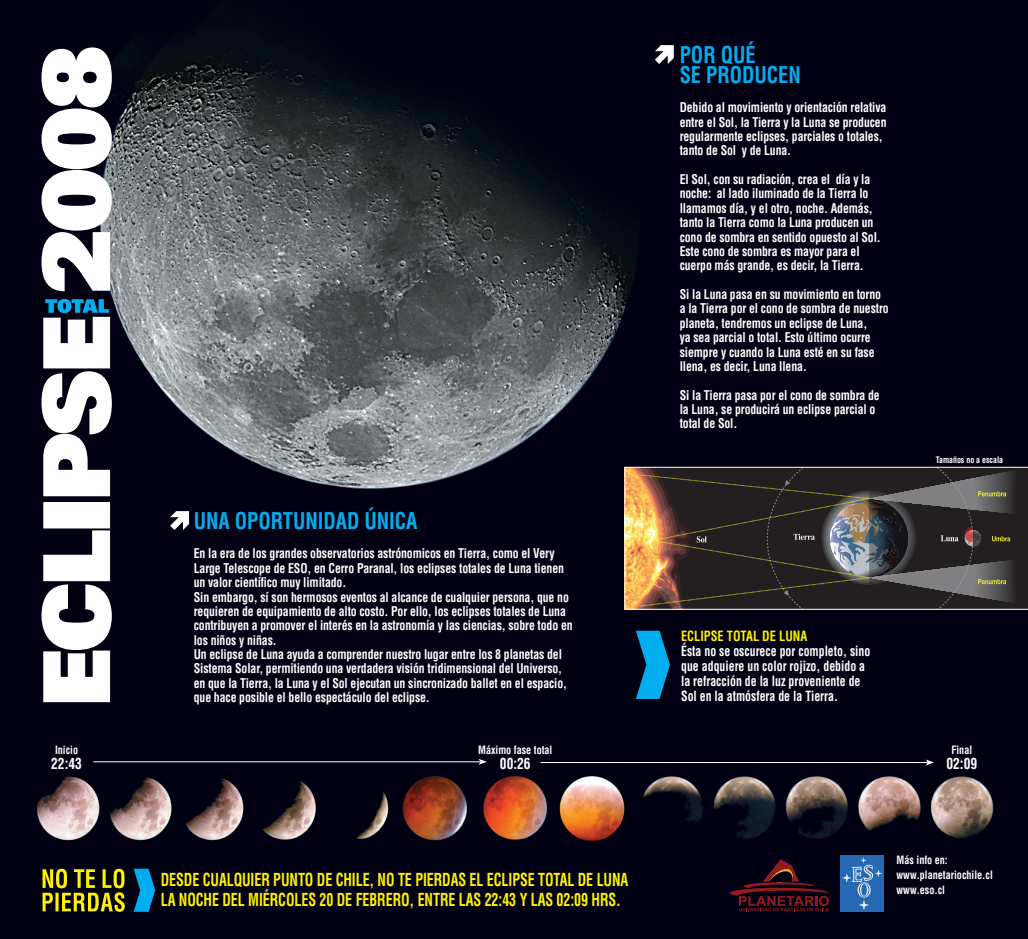
<style>
.page{position:relative;width:1028px;height:939px;background:#fff}
.page>*{position:absolute;margin:0;border:0;box-sizing:border-box;transform-origin:0 0}
.t1{font:700 condensed 22.5px "Helvetica";color:#00aeef;scale:.9 1}
.t2{font:700 condensed 17.5px "Helvetica";letter-spacing:-.005em;color:#fff101;scale:.8 1}
.t3{font:700 condensed 15px "Helvetica";color:#fff;scale:.9 1}
.t4{font:700 condensed 13.75px/15px "Helvetica";color:#fff;scale:.86 1}
.t5{font:700 condensed 13.75px "Helvetica";color:#fff101;scale:.9 1}
.t6{font:700 condensed 13.12px/14.4px "Helvetica";letter-spacing:-.01em;color:#fff;scale:.9 1}
.t7{font:700 condensed 11.25px "Helvetica";color:#fff;scale:.9 1}
.t8{font:700 condensed 8.75px "Helvetica";color:#fff;scale:.9 1}
</style>
<div class="page">
<img style="left:0;top:0;width:1028px;height:939px">
<svg style="left:655px;top:45px;width:19px;height:19px"></svg>
<svg style="left:170px;top:511px;width:19px;height:19px"></svg>
<svg style="left:636px;top:631px;width:34px;height:68px;background:#0078ab"></svg>
<svg style="left:625px;top:467px;width:403px;height:142px;background:#4b413a"></svg>
<img style="left:840px;top:855px;width:43px;height:56px">
<svg style="left:730px;top:859px;width:99px;height:52px;background:#250714"></svg>
<hr style="left:93px;top:761px;width:387px;height:1px;background:#fff">
<svg style="left:478px;top:759px;width:9px;height:6px"></svg>
<hr style="left:540px;top:762px;width:387px;height:1px;background:#fff">
<svg style="left:925px;top:759px;width:9px;height:6px"></svg>
<svg style="left:41px;top:47px;width:71px;height:655px"></svg>
<svg style="left:45px;top:299px;width:64px;height:14px"></svg>
<svg style="left:134px;top:869px;width:21px;height:43px"></svg>
<svg style="left:43px;top:869px;width:82px;height:43px;background:#67610a"></svg>
<p class="t7" style="left:55px;top:743px;width:27px">Inicio</p>
<p class="t3" style="left:51px;top:754px;width:36px">22:43</p>
<p class="t1" style="left:194px;top:507px;width:249px">Una oportunidad única</p>
<p class="t6" style="left:194px;top:546px;width:413px">En la era de los grandes observatorios astrónomicos en Tierra, como el Very<br>Large Telescope de ESO , en Cerro Paranal, los eclipses totales de Luna tienen un valor científico muy limitado.</p>
<p class="t6" style="left:194px;top:590px;width:422px">Sin embargo, sí son hermosos eventos al alcance de cualquier persona, que no requieren de equipamiento de alto costo. Por ello, los eclipses totales de Luna contribuyen a promover el interés en la astronomía y las ciencias, sobre todo en los niños y niñas.</p>
<p class="t6" style="left:194px;top:647px;width:416px">Un eclipse de Luna ayuda a comprender nuestro lugar entre los 8 planetas del Sistema Solar, permitiendo una verdadera visión tridimensional del Universo, en que la Tierra, la Luna y el Sol ejecutan un sincronizado ballet en el espacio, que hace posible el bello espectáculo del eclipse.</p>
<p class="t7" style="left:478px;top:743px;width:84px">Máximo fase total</p>
<p class="t3" style="left:500px;top:754px;width:36px">00:26</p>
<p class="t2" style="left:161px;top:868px;width:585px">Desde cualquier punto de Chile, no te pierdas el eclipse total de Luna</p>
<p class="t2" style="left:161px;top:888px;width:576px">la noche del miércoles 20 de febrero, entre las 22:43 y las 02:09 HRS .</p>
<p class="t1" style="left:679px;top:41px;width:86px">Por qué</p>
<p class="t1" style="left:679px;top:61px;width:136px">se producen</p>
<p class="t6" style="left:679px;top:100px;width:231px">Debido al movimiento y orientación relativa entre el Sol, la Tierra y la Luna se producen regularmente eclipses, parciales o totales, tanto de Sol y de Luna.</p>
<p class="t6" style="left:679px;top:172px;width:225px">El Sol, con su radiación, crea el día y la noche: al lado iluminado de la Tierra lo llamamos día, y el otro, noche. Además, tanto la Tierra como la Luna producen un cono de sombra en sentido opuesto al Sol.<br>Este cono de sombra es mayor para el cuerpo más grande, es decir, la Tierra.</p>
<p class="t6" style="left:679px;top:287px;width:234px">Si la Luna pasa en su movimiento en torno a la Tierra por el cono de sombra de nuestro planeta, tendremos un eclipse de Luna,<br>ya sea parcial o total. Esto último ocurre siempre y cuando la Luna esté en su fase llena, es decir, Luna llena.</p>
<p class="t6" style="left:679px;top:388px;width:224px">Si la Tierra pasa por el cono de sombra de la Luna, se producirá un eclipse parcial o total de Sol.</p>
<p class="t8" style="left:935px;top:454px;width:76px">Tamaños no a escala</p>
<p class="t5" style="left:681px;top:627px;width:141px">Eclipse total de Luna</p>
<p class="t4" style="left:681px;top:643px;width:221px">Ésta no se oscurece por completo, sino que adquiere un color rojizo, debido a la refracción de la luz proveniente de Sol en la atmósfera de la Tierra.</p>
<p class="t7" style="left:951px;top:743px;width:25px">Final</p>
<p class="t3" style="left:946px;top:754px;width:36px">02:09</p>
<p class="t7" style="left:896px;top:853px;width:58px">Más info en:</p>
<p class="t7" style="left:896px;top:868px;width:109px">www.planetariochile.cl</p>
<p class="t7" style="left:896px;top:883px;width:55px">www.eso.cl</p>
</div>
